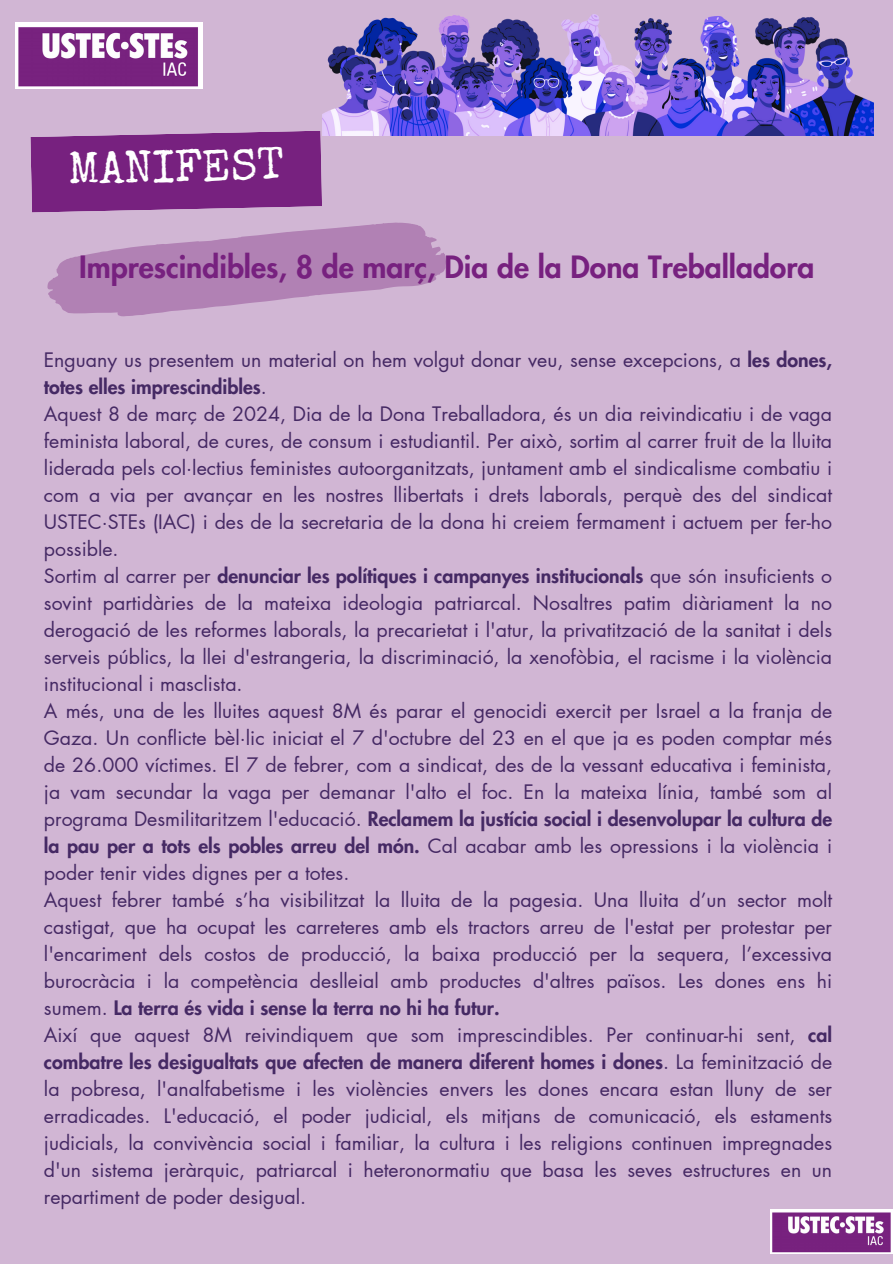
<style>
.page{position:relative;width:893px;height:1264px;background:#fff}
.page>*{position:absolute;margin:0;border:0;box-sizing:border-box;transform-origin:0 0}
.t1{font:45px "Special Elite";color:#fff}
.t2{font:800 30px "Futura LT Pro";color:#77217f}
.t3{font:19.5px/27px "Futura LT Pro";color:#452964;text-align:justify}
.s1{font-weight:800}
</style>
<div class="page">
<div style="left:0;top:0;width:892px;height:1263px;background:#d1b6d4"></div>
<img style="left:16px;top:23px;width:187px;height:66px">
<svg style="left:30px;top:131px;width:292px;height:81px;background:#7e2c85"></svg>
<svg style="left:47px;top:222px;width:399px;height:95px"></svg>
<img style="left:322px;top:14px;width:551px;height:122px">
<img style="left:770px;top:1209px;width:122px;height:43px">
<h1 class="t1" style="left:68px;top:151px;width:217px;rotate:-1deg">MANIFEST</h1>
<p class="t2" style="left:79px;top:253px;width:736px">Imprescindibles, 8 de març, Dia de la Dona Treballadora</p>
<h2 class="t3" style="left:44px;top:347px;width:789px">Enguany us presentem un material on hem volgut donar veu, sense excepcions, a <span class="s1">les dones, totes elles imprescindibles</span>.</h2>
<p class="t3" style="left:44px;top:401px;width:789px">Aquest 8 de març de 2024, Dia de la Dona Treballadora, és un dia reivindicatiu i de vaga feminista laboral, de cures, de consum i estudiantil. Per això, sortim al carrer fruit de la lluita liderada pels col·lectius feministes autoorganitzats, juntament amb el sindicalisme combatiu i com a via per avançar en les nostres llibertats i drets laborals, perquè des del sindicat USTEC·STEs (IAC) i des de la secretaria de la dona hi creiem fermament i actuem per fer-ho possible.</p>
<p class="t3" style="left:44px;top:563px;width:789px">Sortim al carrer per <span class="s1">denunciar les polítiques i campanyes institucionals</span> que són insuficients o sovint partidàries de la mateixa ideologia patriarcal. Nosaltres patim diàriament la no derogació de les reformes laborals, la precarietat i l'atur, la privatització de la sanitat i dels serveis públics, la llei d'estrangeria, la discriminació, la xenofòbia, el racisme i la violència institucional i masclista.</p>
<p class="t3" style="left:44px;top:698px;width:789px">A més, una de les lluites aquest 8M és parar el genocidi exercit per Israel a la franja de Gaza. Un conflicte bèl·lic iniciat el 7 d'octubre del 23 en el que ja es poden comptar més de 26.000 víctimes. El 7 de febrer, com a sindicat, des de la vessant educativa i feminista, ja vam secundar la vaga per demanar l'alto el foc. En la mateixa línia, també som al programa Desmilitaritzem l'educació. <span class="s1">Reclamem la justícia social i desenvolupar la cultura de la pau per a tots els pobles arreu del món.</span> Cal acabar amb les opressions i la violència i poder tenir vides dignes per a totes.</p>
<p class="t3" style="left:44px;top:887px;width:789px">Aquest febrer també s’ha visibilitzat la lluita de la pagesia. Una lluita d’un sector molt castigat, que ha ocupat les carreteres amb els tractors arreu de l'estat per protestar per l'encariment dels costos de producció, la baixa producció per la sequera, l’excessiva burocràcia i la competència deslleial amb productes d'altres països. Les dones ens hi sumem. <span class="s1">La terra és vida i sense la terra no hi ha futur.</span></p>
<p class="t3" style="left:44px;top:1022px;width:789px">Així que aquest 8M reivindiquem que som imprescindibles. Per continuar-hi sent, <span class="s1">cal combatre les desigualtats que afecten de manera diferent homes i dones</span>. La feminització de la pobresa, l'analfabetisme i les violències envers les dones encara estan lluny de ser erradicades. L'educació, el poder judicial, els mitjans de comunicació, els estaments judicials, la convivència social i familiar, la cultura i les religions continuen impregnades d'un sistema jeràrquic, patriarcal i heteronormatiu que basa les seves estructures en un repartiment de poder desigual.</p>
</div>
